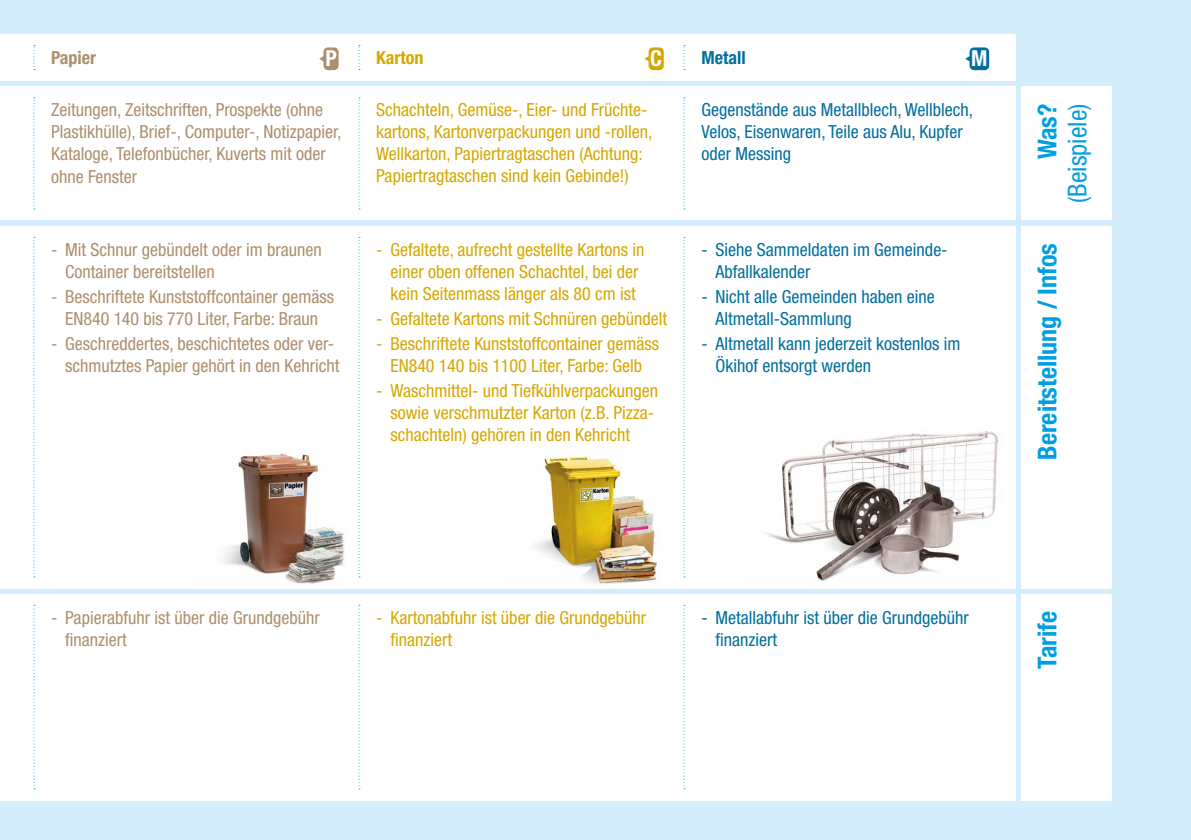
<style>
.page{position:relative;width:1191px;height:840px;background:#fff}
.page>*{position:absolute;margin:0;border:0;box-sizing:border-box;transform-origin:0 0}
.t1{font:700 condensed 26px "Helvetica Neue LT Pro";color:#009fe3}
.t2{font:condensed 26px "Helvetica Neue LT Pro";color:#009fe3}
.t3{font:700 condensed 22px "Helvetica Neue LT Pro";color:#fff}
.t4{font:condensed 18px/22px "Helvetica Neue LT Pro";color:#d6a700}
.t5{font:condensed 18px/22px "Helvetica Neue LT Pro";color:#ad8f6c}
.t6{font:condensed 18px/22px "Helvetica Neue LT Pro";color:#006f9e}
.t7{font:700 condensed 18px "Helvetica Neue LT Pro";color:#ad8f6c}
.t8{font:700 condensed 18px "Helvetica Neue LT Pro";color:#d6a700}
.t9{font:700 condensed 18px "Helvetica Neue LT Pro";color:#006f9e}
</style>
<div class="page">
<div style="left:0;top:0;width:1191px;height:839px;background:#d4edfc"></div>
<div style="left:0;top:593px;width:1015px;height:206px;background:#fff"></div>
<div style="left:0;top:34px;width:1015px;height:47px;background:#fff"></div>
<div style="left:0;top:86px;width:1015px;height:134px;background:#fff"></div>
<div style="left:323px;top:47px;width:15px;height:23px;background:#ad8f6c;border-radius:4px"></div>
<svg style="left:319px;top:56px;width:5px;height:5px"></svg>
<div style="left:648px;top:47px;width:16px;height:23px;background:#d6a700;border-radius:4px"></div>
<svg style="left:644px;top:56px;width:5px;height:5px"></svg>
<div style="left:969px;top:47px;width:20px;height:23px;background:#006f9e;border-radius:4px"></div>
<svg style="left:965px;top:56px;width:5px;height:5px"></svg>
<div style="left:0;top:226px;width:1015px;height:362px;background:#fff"></div>
<svg style="left:358px;top:97px;width:2px;height:112px"></svg>
<svg style="left:358px;top:237px;width:2px;height:340px"></svg>
<svg style="left:358px;top:45px;width:2px;height:25px"></svg>
<svg style="left:34px;top:97px;width:1px;height:112px"></svg>
<svg style="left:34px;top:237px;width:1px;height:340px"></svg>
<svg style="left:34px;top:45px;width:1px;height:25px"></svg>
<svg style="left:683px;top:97px;width:2px;height:112px"></svg>
<svg style="left:683px;top:237px;width:2px;height:340px"></svg>
<svg style="left:683px;top:45px;width:2px;height:25px"></svg>
<div style="left:1020px;top:86px;width:91px;height:134px;background:#fff"></div>
<div style="left:1020px;top:226px;width:91px;height:362px;background:#fff"></div>
<img style="left:223px;top:452px;width:122px;height:132px">
<img style="left:765px;top:431px;width:233px;height:149px">
<img style="left:535px;top:456px;width:125px;height:132px">
<div style="left:1020px;top:593px;width:91px;height:206px;background:#fff"></div>
<svg style="left:358px;top:604px;width:2px;height:185px"></svg>
<svg style="left:34px;top:604px;width:1px;height:185px"></svg>
<svg style="left:683px;top:604px;width:2px;height:185px"></svg>
<p class="t7" style="left:51px;top:47px;width:47px">Papier</p>
<p class="t3" style="left:325px;top:45px;width:13px">P</p>
<p class="t8" style="left:376px;top:47px;width:49px">Karton</p>
<p class="t3" style="left:650px;top:45px;width:13px">C</p>
<p class="t9" style="left:701px;top:47px;width:46px">Metall</p>
<p class="t3" style="left:971px;top:45px;width:18px">M</p>
<p class="t5" style="left:51px;top:99px;width:292px">Zeitungen, Zeitschriften, Prospekte (ohne Plastikhülle), Brief-, Computer-, Notizpapier, Kataloge, Telefonbücher, Kuverts mit oder ohne Fenster</p>
<p class="t4" style="left:376px;top:99px;width:278px">Schachteln, Gemüse-, Eier- und Früchte&shy;kartons, Kartonverpackungen und -rollen, Wellkarton, Papiertragtaschen (Achtung:<br>Papiertragtaschen sind kein Gebinde!)</p>
<p class="t6" style="left:701px;top:99px;width:273px">Gegenstände aus Metallblech, Wellblech,<br>Velos, Eisenwaren, Teile aus Alu, Kupfer oder Messing</p>
<h1 class="t1" style="left:1031px;top:159px;width:57px;rotate:-90deg">Was?</h1>
<h1 class="t2" style="left:1062px;top:203px;width:101px;rotate:-90deg">(Beispiele)</h1>
<p class="t5" style="left:65px;top:238px;width:258px;text-indent:-14px">- Mit Schnur gebündelt oder im braunen<br>Container bereitstellen</p>
<p class="t5" style="left:51px;top:285px;width:284px;text-align:center">- Beschriftete Kunststoffcontainer gemäss<br>EN840 140 bis 770 Liter, Farbe: Braun</p>
<p class="t5" style="left:51px;top:332px;width:290px;text-align:right">- Geschreddertes, beschichtetes oder ver&shy;schmutztes Papier gehört in den Kehricht</p>
<p class="t4" style="left:376px;top:238px;width:270px;text-align:center">- Gefaltete, aufrecht gestellte Kartons in einer oben offenen Schachtel, bei der kein Seitenmass länger als 80 cm ist</p>
<p class="t4" style="left:376px;top:307px;width:293px">- Gefaltete Kartons mit Schnüren gebündelt</p>
<p class="t4" style="left:376px;top:332px;width:284px;text-align:center">- Beschriftete Kunststoffcontainer gemäss<br>EN840 140 bis 1100 Liter, Farbe: Gelb</p>
<p class="t4" style="left:390px;top:379px;width:269px;text-indent:-14px">- Waschmittel- und Tiefkühlverpackungen sowie verschmutzter Karton (z.B. Pizza&shy;schachteln) gehören in den Kehricht</p>
<p class="t6" style="left:715px;top:238px;width:234px;text-indent:-14px">- Siehe Sammeldaten im Gemeinde-<br>Abfallkalender</p>
<p class="t6" style="left:715px;top:285px;width:221px;text-indent:-14px">- Nicht alle Gemeinden haben eine<br>Altmetall-Sammlung</p>
<p class="t6" style="left:715px;top:332px;width:246px;text-indent:-14px">- Altmetall kann jederzeit kostenlos im<br>Ökihof entsorgt werden</p>
<p class="t5" style="left:65px;top:606px;width:256px;text-indent:-14px">- Papierabfuhr ist über die Grundgebühr finanziert</p>
<p class="t4" style="left:390px;top:606px;width:257px;text-indent:-14px">- Kartonabfuhr ist über die Grundgebühr finanziert</p>
<p class="t6" style="left:715px;top:606px;width:255px;text-indent:-14px">- Metallabfuhr ist über die Grundgebühr finanziert</p>
<h1 class="t1" style="left:1031px;top:459px;width:218px;rotate:-90deg">Bereitstellung / Infos</h1>
<h1 class="t1" style="left:1031px;top:668px;width:59px;rotate:-90deg">Tarife</h1>
</div>
